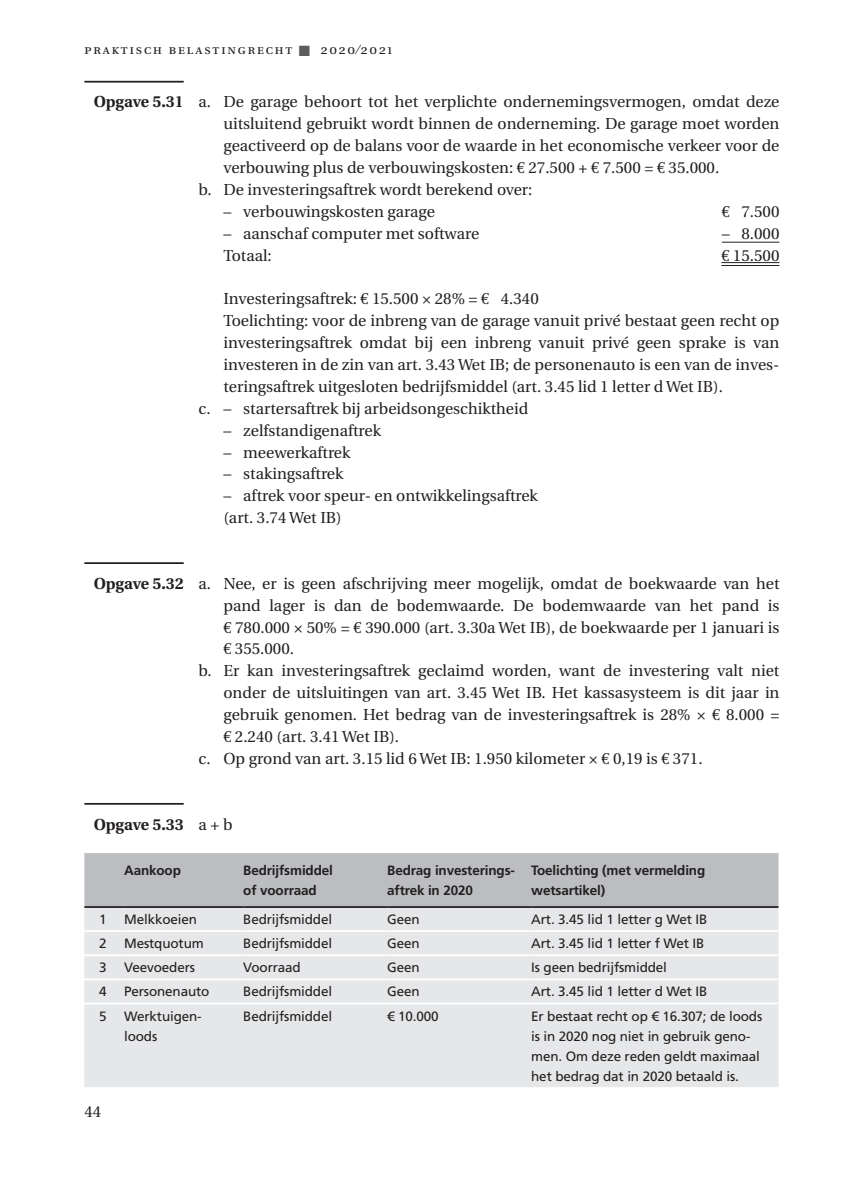
<style>
.page{position:relative;width:844px;height:1191px;background:#fff}
.page>*{position:absolute;margin:0;border:0;box-sizing:border-box;transform-origin:0 0}
.t1{font:15.92px/21.9px "Utopia";color:#231f20}
.t2{font:700 15.92px "Utopia";color:#231f20}
.t3{font:13.47px/20.1px "Frutiger LT Std";letter-spacing:-.01em;color:#231f20}
.t4{font:700 13.47px/20.1px "Frutiger LT Std";letter-spacing:-.01em;color:#231f20}
.t5{font:13.47px "Utopia Exp";letter-spacing:.14em;color:#231f20}
.s1{color:#5c5c5f}
.s2{font-weight:700}
.s3{font-family:"Euro Serif"}
.s4{font-weight:400}
</style>
<div class="page">
<hr style="left:84px;top:81px;width:100px;height:2px;background:#231f20">
<hr style="left:721px;top:242px;width:58px;height:1px;background:#231f20">
<hr style="left:721px;top:262px;width:58px;height:1px;background:#231f20">
<hr style="left:721px;top:265px;width:58px;height:1px;background:#231f20">
<hr style="left:84px;top:562px;width:100px;height:2px;background:#231f20">
<hr style="left:84px;top:803px;width:100px;height:1px;background:#231f20">
<div style="left:84px;top:853px;width:694px;height:53px;background:#bcbdc0"></div>
<div style="left:84px;top:908px;width:694px;height:179px;background:#e6e7e9"></div>
<hr style="left:84px;top:930px;width:40px;height:2px;background:#fff">
<hr style="left:124px;top:930px;width:119px;height:2px;background:#fff">
<hr style="left:243px;top:930px;width:144px;height:2px;background:#fff">
<hr style="left:387px;top:930px;width:144px;height:2px;background:#fff">
<hr style="left:531px;top:930px;width:247px;height:2px;background:#fff">
<hr style="left:84px;top:954px;width:40px;height:2px;background:#fff">
<hr style="left:124px;top:954px;width:119px;height:2px;background:#fff">
<hr style="left:243px;top:954px;width:144px;height:2px;background:#fff">
<hr style="left:387px;top:954px;width:144px;height:2px;background:#fff">
<hr style="left:531px;top:954px;width:247px;height:2px;background:#fff">
<hr style="left:84px;top:978px;width:40px;height:2px;background:#fff">
<hr style="left:124px;top:978px;width:119px;height:2px;background:#fff">
<hr style="left:243px;top:978px;width:144px;height:2px;background:#fff">
<hr style="left:387px;top:978px;width:144px;height:2px;background:#fff">
<hr style="left:531px;top:978px;width:247px;height:2px;background:#fff">
<hr style="left:84px;top:1002px;width:40px;height:2px;background:#fff">
<hr style="left:124px;top:1002px;width:119px;height:2px;background:#fff">
<hr style="left:243px;top:1002px;width:144px;height:2px;background:#fff">
<hr style="left:387px;top:1002px;width:144px;height:2px;background:#fff">
<hr style="left:531px;top:1002px;width:247px;height:2px;background:#fff">
<hr style="left:84px;top:906px;width:40px;height:2px;background:#231f20">
<hr style="left:124px;top:906px;width:119px;height:2px;background:#231f20">
<hr style="left:243px;top:906px;width:144px;height:2px;background:#231f20">
<hr style="left:387px;top:906px;width:144px;height:2px;background:#231f20">
<hr style="left:531px;top:906px;width:247px;height:2px;background:#231f20">
<p class="t5" style="left:84px;top:44px;width:309px">praktisch belastingrecht <span class="s1">■</span> 2020/2021</p>
<p class="t1" style="left:94px;top:91px;width:687px"><span class="s2">Opgave 5.31</span> a. De garage behoort tot het verplichte ondernemingsvermogen, omdat deze</p>
<p class="t1" style="left:223px;top:113px;width:557px">uitsluitend gebruikt wordt binnen de onderneming. De garage moet worden</p>
<p class="t1" style="left:223px;top:135px;width:557px">geactiveerd op de balans voor de waarde in het economische verkeer voor de</p>
<p class="t1" style="left:223px;top:157px;width:497px">verbouwing plus de verbouwingskosten: <span class="s3">€</span> 27.500 + <span class="s3">€</span> 7.500 = <span class="s3">€</span> 35.000.</p>
<p class="t1" style="left:198px;top:179px;width:335px">b. De investeringsaftrek wordt berekend over:</p>
<p class="t1" style="left:223px;top:201px;width:213px">– verbouwingskosten garage</p>
<p class="t1" style="left:721px;top:201px;width:59px"><span class="s3">€</span> 7.500</p>
<p class="t1" style="left:223px;top:223px;width:257px">– aanschaf computer met software</p>
<p class="t1" style="left:721px;top:223px;width:59px">– 8.000</p>
<p class="t1" style="left:223px;top:244px;width:50px">Totaal:</p>
<p class="t1" style="left:721px;top:244px;width:59px"><span class="s3">€</span> 15.500</p>
<p class="t1" style="left:223px;top:288px;width:317px">Investeringsaftrek: <span class="s3">€</span> 15.500 × 28% = <span class="s3">€</span> 4.340</p>
<p class="t1" style="left:223px;top:310px;width:557px">Toelichting: voor de inbreng van de garage vanuit privé bestaat geen recht op</p>
<p class="t1" style="left:223px;top:332px;width:557px">investeringsaftrek omdat bij een inbreng vanuit privé geen sprake is van</p>
<p class="t1" style="left:223px;top:354px;width:557px">investeren in de zin van art. 3.43 Wet IB; de personenauto is een van de inves-</p>
<p class="t1" style="left:223px;top:376px;width:501px">teringsaftrek uitgesloten bedrijfsmiddel (art. 3.45 lid 1 letter d Wet IB).</p>
<p class="t1" style="left:198px;top:398px;width:331px">c. – startersaftrek bij arbeidsongeschiktheid</p>
<p class="t1" style="left:223px;top:419px;width:159px">– zelfstandigenaftrek</p>
<p class="t1" style="left:223px;top:441px;width:128px">– meewerkaftrek</p>
<p class="t1" style="left:223px;top:463px;width:121px">– stakingsaftrek</p>
<p class="t1" style="left:223px;top:485px;width:316px">– aftrek voor speur- en ontwikkelingsaftrek (art. 3.74 Wet IB)</p>
<p class="t1" style="left:94px;top:573px;width:687px"><span class="s2">Opgave 5.32</span> a. Nee, er is geen afschrijving meer mogelijk, omdat de boekwaarde van het</p>
<p class="t1" style="left:223px;top:594px;width:557px">pand lager is dan de bodemwaarde. De bodemwaarde van het pand is</p>
<p class="t1" style="left:223px;top:616px;width:557px"><span class="s3">€</span> 780.000 × 50% = <span class="s3">€</span> 390.000 (art. 3.30a Wet IB), de boekwaarde per 1 januari is</p>
<p class="t1" style="left:223px;top:638px;width:72px"><span class="s3">€</span> 355.000.</p>
<p class="t1" style="left:198px;top:660px;width:582px">b. Er kan investeringsaftrek geclaimd worden, want de investering valt niet</p>
<p class="t1" style="left:223px;top:682px;width:557px">onder de uitsluitingen van art. 3.45 Wet IB. Het kassasysteem is dit jaar in</p>
<p class="t1" style="left:223px;top:704px;width:557px">gebruik genomen. Het bedrag van de investeringsaftrek is 28% × <span class="s3">€</span> 8.000 =</p>
<p class="t1" style="left:223px;top:726px;width:177px"><span class="s3">€</span> 2.240 (art. 3.41 Wet IB).</p>
<p class="t1" style="left:198px;top:748px;width:505px">c. Op grond van art. 3.15 lid 6 Wet IB: 1.950 kilometer × <span class="s3">€</span> 0,19 is <span class="s3">€</span> 371.</p>
<p class="t2" style="left:94px;top:815px;width:140px">Opgave 5.33 <span class="s4">a + b</span></p>
<p class="t4" style="left:124px;top:860px;width:58px">Aankoop</p>
<p class="t4" style="left:243px;top:860px;width:91px">Bedrijfsmiddel of voorraad</p>
<p class="t4" style="left:387px;top:860px;width:129px">Bedrag investerings&shy;aftrek in 2020</p>
<p class="t4" style="left:531px;top:860px;width:175px">Toelichting (met vermelding wetsartikel)</p>
<p class="t3" style="left:99px;top:909px;width:9px">1</p>
<p class="t3" style="left:124px;top:909px;width:74px">Melkkoeien</p>
<p class="t3" style="left:243px;top:909px;width:90px">Bedrijfsmiddel</p>
<p class="t3" style="left:387px;top:909px;width:34px">Geen</p>
<p class="t3" style="left:531px;top:909px;width:178px">Art. 3.45 lid 1 letter g Wet IB</p>
<p class="t3" style="left:99px;top:933px;width:9px">2</p>
<p class="t3" style="left:124px;top:933px;width:81px">Mestquotum</p>
<p class="t3" style="left:243px;top:933px;width:90px">Bedrijfsmiddel</p>
<p class="t3" style="left:387px;top:933px;width:34px">Geen</p>
<p class="t3" style="left:531px;top:933px;width:175px">Art. 3.45 lid 1 letter f Wet IB</p>
<p class="t3" style="left:99px;top:957px;width:9px">3</p>
<p class="t3" style="left:124px;top:957px;width:72px">Veevoeders</p>
<p class="t3" style="left:243px;top:957px;width:59px">Voorraad</p>
<p class="t3" style="left:387px;top:957px;width:34px">Geen</p>
<p class="t3" style="left:531px;top:957px;width:137px">Is geen bedrijfsmiddel</p>
<p class="t3" style="left:99px;top:981px;width:9px">4</p>
<p class="t3" style="left:124px;top:981px;width:87px">Personenauto</p>
<p class="t3" style="left:243px;top:981px;width:90px">Bedrijfsmiddel</p>
<p class="t3" style="left:387px;top:981px;width:34px">Geen</p>
<p class="t3" style="left:531px;top:981px;width:178px">Art. 3.45 lid 1 letter d Wet IB</p>
<p class="t3" style="left:99px;top:1006px;width:9px">5</p>
<p class="t3" style="left:124px;top:1006px;width:79px">Werktuigen&shy;loods</p>
<p class="t3" style="left:243px;top:1006px;width:90px">Bedrijfsmiddel</p>
<p class="t3" style="left:387px;top:1006px;width:53px">€ 10.000</p>
<p class="t3" style="left:531px;top:1006px;width:232px">Er bestaat recht op € 16.307; de loods is in 2020 nog niet in gebruik geno&shy;men. Om deze reden geldt maximaal het bedrag dat in 2020 betaald is.</p>
<p class="t1" style="left:84px;top:1101px;width:18px">44</p>
</div>
